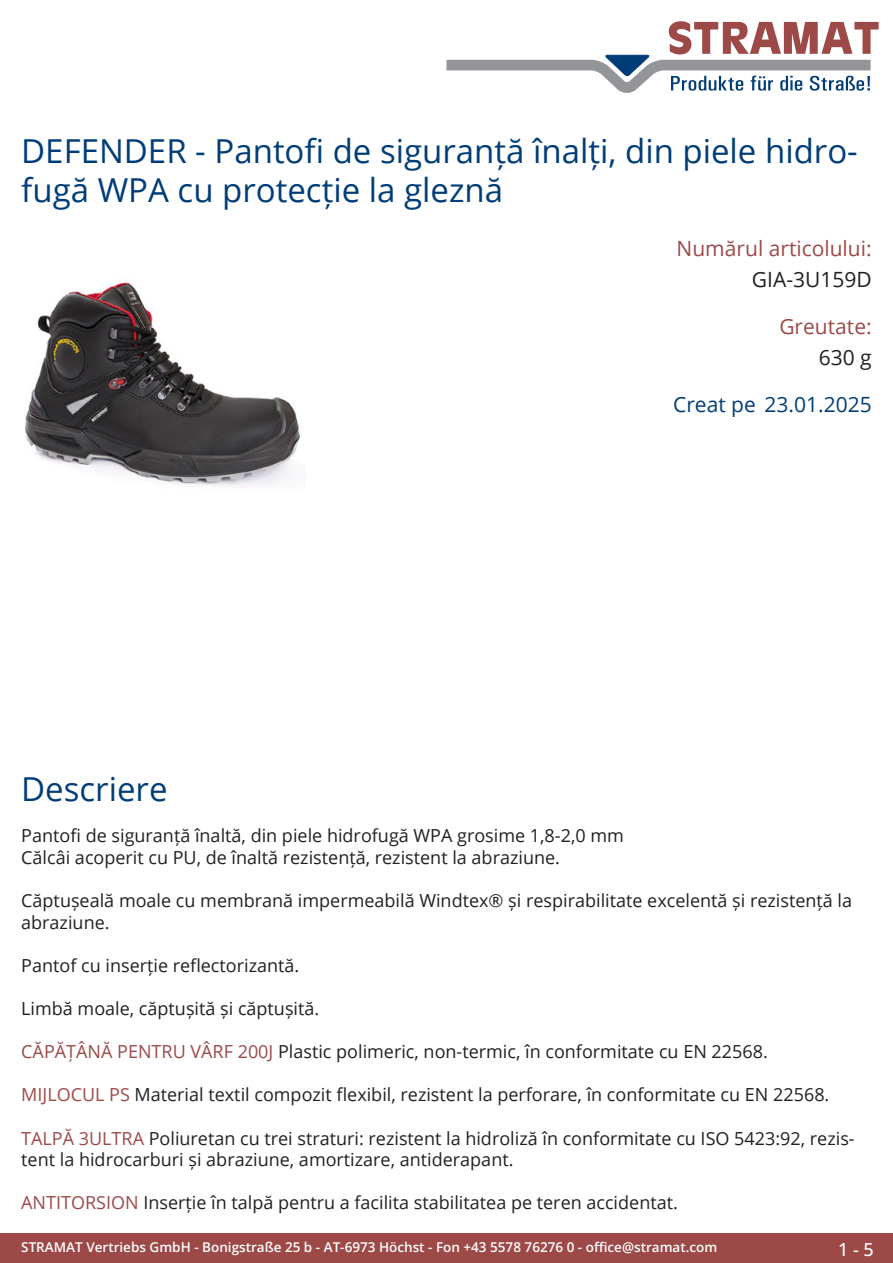
<style>
.page{position:relative;width:893px;height:1263px;background:#fff}
.page>*{position:absolute;margin:0;border:0;box-sizing:border-box;transform-origin:0 0}
.Produkttitel{font:33px/39.6px "Open Sans";color:#003d78}
.TechDaten_Überschrif{font:21px "Open Sans";color:#9c4948}
.Erstellungsdatum{font:21px "Open Sans";color:#003d78}
.TechDaten_Inhalt{font:21px "Open Sans";color:#231f20}
.Beschreibung_Text{font:18px/21.6px "Open Sans";color:#231f20}
.t1{font:500 18px "Open Sans";color:#fff}
.t2{font:600 13.5px "Open Sans";color:#fff}
.s1{color:#9c4948}
</style>
<div class="page">
<div style="left:0;top:1233px;width:893px;height:30px;background:#9c4948"></div>
<svg style="left:446px;top:21px;width:433px;height:72px"></svg>
<img style="left:25px;top:282px;width:275px;height:205px">
<p class="Produkttitel" style="left:21px;top:130px;width:835px">DEFENDER - Pantofi de siguranță înalți, din piele hidro&shy;fugă WPA cu protecție la gleznă</p>
<p class="TechDaten_Überschrif" style="left:677px;top:234px;width:197px">Numărul articolului:</p>
<p class="TechDaten_Inhalt" style="left:752px;top:265px;width:121px">GIA-3U159D</p>
<p class="TechDaten_Überschrif" style="left:779px;top:312px;width:94px">Greutate:</p>
<p class="TechDaten_Inhalt" style="left:819px;top:343px;width:55px">630 g</p>
<p class="Erstellungsdatum" style="left:673px;top:390px;width:200px">Creat pe 23.01.2025</p>
<p class="Produkttitel" style="left:21px;top:768px;width:148px">Descriere</p>
<p class="Beschreibung_Text" style="left:21px;top:824px;width:604px">Pantofi de siguranță înaltă, din piele hidrofugă WPA grosime 1,8-2,0 mm<br>Călcâi acoperit cu PU, de înaltă rezistență, rezistent la abraziune.</p>
<p class="Beschreibung_Text" style="left:21px;top:889px;width:832px">Căptușeală moale cu membrană impermeabilă Windtex® și respirabilitate excelentă și rezistență la abraziune.</p>
<p class="Beschreibung_Text" style="left:21px;top:954px;width:280px">Pantof cu inserție reflectorizantă.</p>
<p class="Beschreibung_Text" style="left:21px;top:997px;width:300px">Limbă moale, căptușită și căptușită.</p>
<p class="Beschreibung_Text" style="left:21px;top:1040px;width:748px"><span class="s1">CĂPĂȚÂNĂ PENTRU VÂRF 200J</span> Plastic polimeric, non-termic, în conformitate cu EN 22568.</p>
<p class="Beschreibung_Text" style="left:21px;top:1083px;width:810px"><span class="s1">MIJLOCUL PS</span> Material textil compozit flexibil, rezistent la perforare, în conformitate cu EN 22568.</p>
<p class="Beschreibung_Text" style="left:21px;top:1127px;width:833px"><span class="s1">TALPĂ 3ULTRA</span> Poliuretan cu trei straturi: rezistent la hidroliză în conformitate cu ISO 5423:92, rezis&shy;tent la hidrocarburi și abraziune, amortizare, antiderapant.</p>
<p class="Beschreibung_Text" style="left:21px;top:1191px;width:658px"><span class="s1">ANTITORSION</span> Inserție în talpă pentru a facilita stabilitatea pe teren accidentat.</p>
<p class="t2" style="left:21px;top:1238px;width:698px">STRAMAT Vertriebs GmbH - Bonigstraße 25 b - AT-6973 Höchst - Fon +43 5578 76276 0 - office@stramat.com</p>
<p class="t1" style="left:838px;top:1237px;width:37px">1 - 5</p>
</div>
